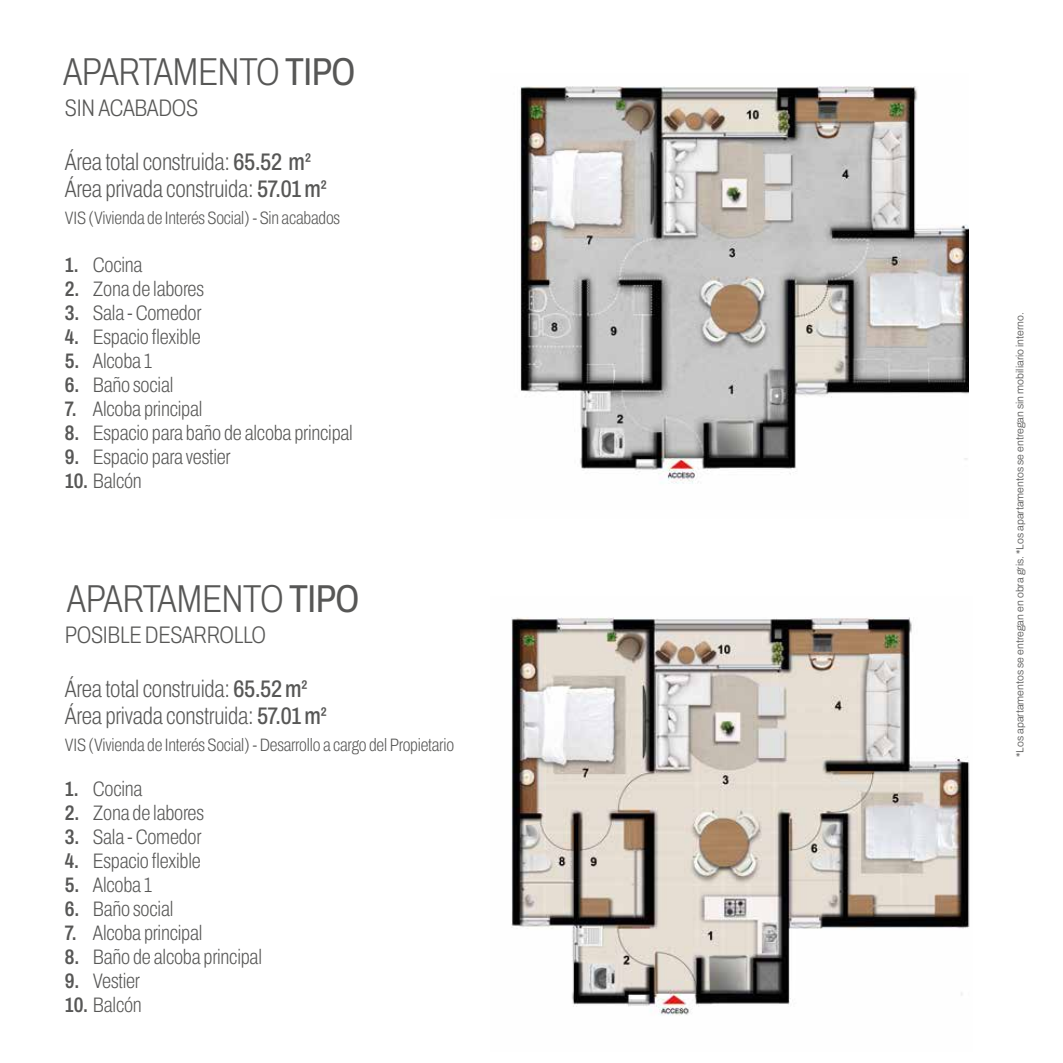
<style>
.page{position:relative;width:1063px;height:1063px;background:#fff}
.page>*{position:absolute;margin:0;border:0;box-sizing:border-box;transform-origin:0 0}
.t1{font:200 39px "Archivo Condensed";letter-spacing:-.01em;color:#575756}
.t2{font:200 24px/27px "Archivo Condensed";letter-spacing:-.01em;color:#575756}
.t3{font:200 21px "Archivo Condensed";letter-spacing:-.01em;color:#575756}
.t4{font:200 18px "Archivo Condensed";letter-spacing:-.01em;color:#575756}
.t5{font:300 10.5px "Archivo";color:#575756}
.s1{font-weight:400}
.s2{font-weight:500}
.s3{font-weight:600}
</style>
<div class="page">
<img style="left:520px;top:86px;width:448px;height:398px">
<img style="left:511px;top:617px;width:459px;height:399px">
<h1 class="t1" style="left:63px;top:43px;width:294px">APARTAMENTO <span class="s1">TIPO</span></h1>
<p class="t2" style="left:65px;top:94px;width:135px">SIN ACABADOS</p>
<p class="t2" style="left:65px;top:148px;width:264px">Área total construida: <span class="s2">65.52 m2<br></span>Área privada construida: <span class="s2">57.01 m2</span></p>
<p class="t4" style="left:65px;top:204px;width:277px">VIS (Vivienda de Interés Social) - Sin acabados</p>
<p class="t3" style="left:65px;top:249px;width:79px"><span class="s3">1.</span> Cocina</p>
<p class="t3" style="left:65px;top:273px;width:141px"><span class="s3">2.</span> Zona de labores</p>
<p class="t3" style="left:65px;top:297px;width:138px"><span class="s3">3.</span> Sala - Comedor</p>
<p class="t3" style="left:65px;top:321px;width:137px"><span class="s3">4.</span> Espacio flexible</p>
<p class="t3" style="left:65px;top:345px;width:89px"><span class="s3">5.</span> Alcoba 1</p>
<p class="t3" style="left:65px;top:369px;width:110px"><span class="s3">6.</span> Baño social</p>
<p class="t3" style="left:65px;top:393px;width:139px"><span class="s3">7.</span> Alcoba principal</p>
<p class="t3" style="left:65px;top:417px;width:289px"><span class="s3">8.</span> Espacio para baño de alcoba principal</p>
<p class="t3" style="left:65px;top:441px;width:167px"><span class="s3">9.</span> Espacio para vestier</p>
<p class="t3" style="left:65px;top:465px;width:78px"><span class="s3">10.</span> Balcón</p>
<h1 class="t1" style="left:67px;top:570px;width:294px">APARTAMENTO <span class="s1">TIPO</span></h1>
<p class="t2" style="left:65px;top:621px;width:203px">POSIBLE DESARROLLO</p>
<p class="t2" style="left:65px;top:675px;width:264px">Área total construida: <span class="s2">65.52 m2<br></span>Área privada construida: <span class="s2">57.01 m2</span></p>
<p class="t4" style="left:65px;top:731px;width:391px">VIS (Vivienda de Interés Social) - Desarrollo a cargo del Propietario</p>
<p class="t3" style="left:65px;top:773px;width:79px"><span class="s3">1.</span> Cocina</p>
<p class="t3" style="left:65px;top:797px;width:141px"><span class="s3">2.</span> Zona de labores</p>
<p class="t3" style="left:65px;top:821px;width:138px"><span class="s3">3.</span> Sala - Comedor</p>
<p class="t3" style="left:65px;top:845px;width:137px"><span class="s3">4.</span> Espacio flexible</p>
<p class="t3" style="left:65px;top:869px;width:89px"><span class="s3">5.</span> Alcoba 1</p>
<p class="t3" style="left:65px;top:893px;width:110px"><span class="s3">6.</span> Baño social</p>
<p class="t3" style="left:65px;top:917px;width:139px"><span class="s3">7.</span> Alcoba principal</p>
<p class="t3" style="left:65px;top:941px;width:199px"><span class="s3">8.</span> Baño de alcoba principal</p>
<p class="t3" style="left:65px;top:965px;width:76px"><span class="s3">9.</span> Vestier</p>
<p class="t3" style="left:65px;top:989px;width:78px"><span class="s3">10.</span> Balcón</p>
<p class="t5" style="left:1012px;top:757px;width:446px;rotate:-90deg">*Los apartamentos se entregan en obra gris. *Los apartamentos se entregan sin mobiliario interno.</p>
</div>
